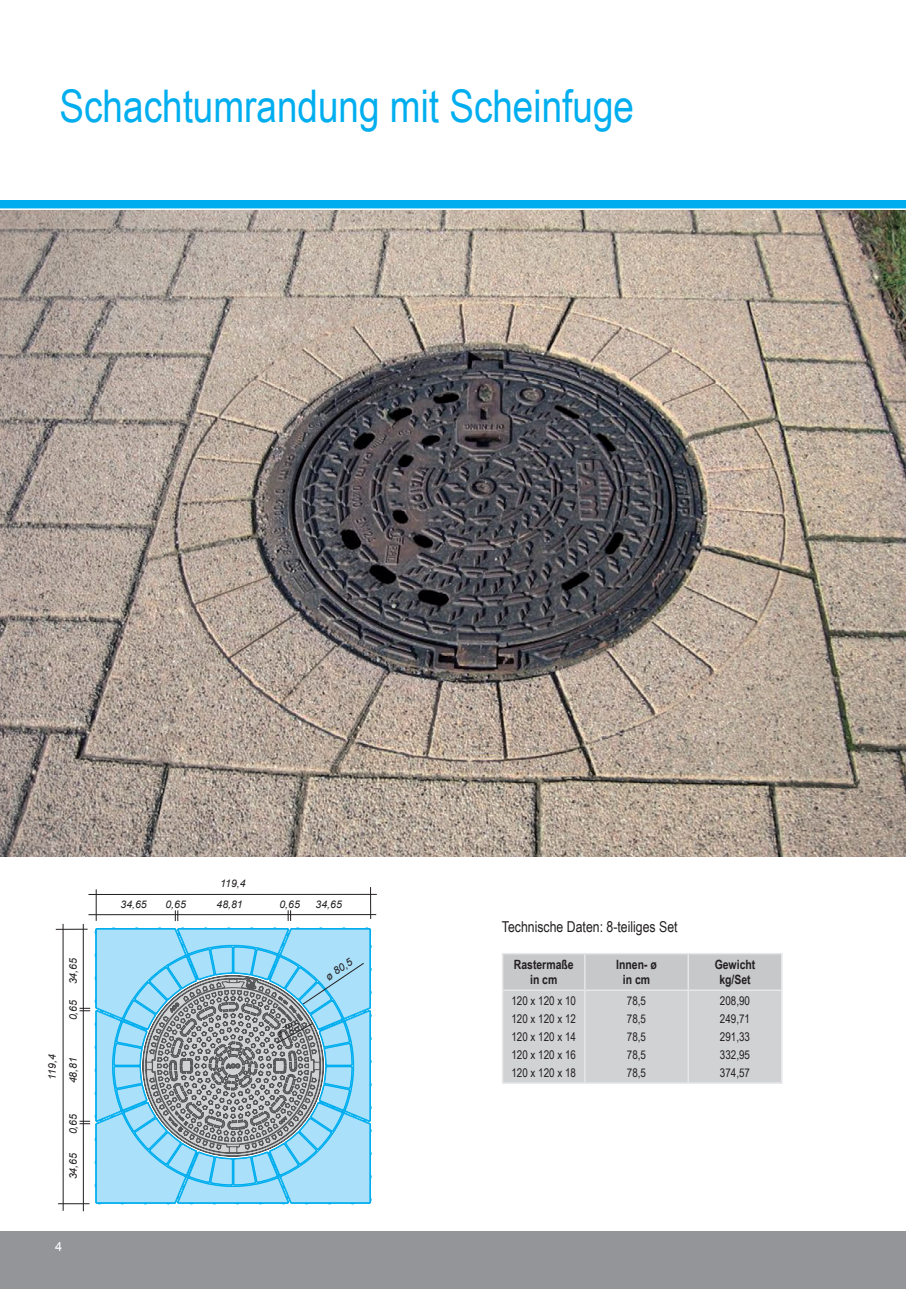
<style>
.page{position:relative;width:906px;height:1289px;background:#fff}
.page>*{position:absolute;margin:0;border:0;box-sizing:border-box;transform-origin:0 0}
.t1{font:45px "Arial Narrow";color:#00aeef}
.t2{font:15px "Arial Narrow";color:#231f20}
.t3{font:700 12.75px/15.3px "Arial Narrow";color:#231f20;text-align:center}
.t4{font:12.75px "Arial";color:#fff}
.t5{font:12px/18px "Arial Narrow";color:#231f20;text-align:justify}
.t6{font:italic 10.5px "Arial";color:#231f20}
.t7{font:italic 10.5px "Lato";color:#231f20;scale:.9 1}
</style>
<div class="page">
<img style="left:0;top:210px;width:906px;height:646px">
<div style="left:0;top:1230px;width:906px;height:58px;background:#939598"></div>
<svg style="left:503px;top:954px;width:278px;height:128px;background:#cecfd1"></svg>
<hr style="left:502px;top:952px;width:83px;height:2px;background:#e6e7e9">
<hr style="left:502px;top:954px;width:1px;height:35px;background:#e6e7e9">
<hr style="left:585px;top:952px;width:103px;height:2px;background:#e6e7e9">
<hr style="left:584px;top:954px;width:1px;height:35px;background:#e6e7e9">
<hr style="left:688px;top:952px;width:94px;height:2px;background:#e6e7e9">
<hr style="left:687px;top:954px;width:2px;height:35px;background:#e6e7e9">
<hr style="left:781px;top:954px;width:1px;height:35px;background:#e6e7e9">
<hr style="left:502px;top:989px;width:83px;height:2px;background:#e6e7e9">
<hr style="left:502px;top:991px;width:1px;height:91px;background:#e6e7e9">
<hr style="left:585px;top:989px;width:103px;height:2px;background:#e6e7e9">
<hr style="left:584px;top:991px;width:1px;height:91px;background:#e6e7e9">
<hr style="left:688px;top:989px;width:94px;height:2px;background:#e6e7e9">
<hr style="left:687px;top:991px;width:2px;height:91px;background:#e6e7e9">
<hr style="left:781px;top:991px;width:1px;height:91px;background:#e6e7e9">
<hr style="left:502px;top:1082px;width:83px;height:1px;background:#e6e7e9">
<hr style="left:585px;top:1082px;width:103px;height:1px;background:#e6e7e9">
<hr style="left:688px;top:1082px;width:94px;height:1px;background:#e6e7e9">
<div style="left:0;top:200px;width:906px;height:9px;background:#00aeef"></div>
<hr style="left:0;top:208px;width:906px;height:2px;background:#fff">
<hr style="left:58px;top:1203px;width:32px;height:1px;background:#231f20">
<hr style="left:56px;top:928px;width:32px;height:1px;background:#231f20">
<hr style="left:63px;top:923px;width:1px;height:287px;background:#231f20">
<hr style="left:83px;top:923px;width:1px;height:288px;background:#231f20">
<hr style="left:96px;top:889px;width:1px;height:31px;background:#231f20">
<hr style="left:370px;top:887px;width:1px;height:31px;background:#231f20">
<hr style="left:88px;top:894px;width:289px;height:1px;background:#231f20">
<hr style="left:88px;top:914px;width:288px;height:1px;background:#231f20">
<svg style="left:175px;top:910px;width:3px;height:11px"></svg>
<svg style="left:288px;top:910px;width:3px;height:10px"></svg>
<svg style="left:80px;top:927px;width:291px;height:277px;background:#98c5d9"></svg>
<h1 class="t1" style="left:60px;top:73px;width:576px">Schachtumrandung mit Scheinfuge</h1>
<p class="t6" style="left:220px;top:876px;width:27px">119,4</p>
<p class="t6" style="left:120px;top:897px;width:28px">34,65</p>
<p class="t6" style="left:165px;top:897px;width:22px">0,65</p>
<p class="t6" style="left:216px;top:897px;width:28px">48,81</p>
<p class="t6" style="left:279px;top:897px;width:22px">0,65</p>
<p class="t6" style="left:315px;top:897px;width:28px">34,65</p>
<p class="t6" style="left:66px;top:984px;width:28px;rotate:-90deg">34,65</p>
<p class="t6" style="left:323px;top:971px;width:31px;rotate:-33deg">ø 80,5</p>
<p class="t6" style="left:66px;top:1020px;width:22px;rotate:-90deg">0,65</p>
<p class="t6" style="left:45px;top:1079px;width:27px;rotate:-90deg">119,4</p>
<p class="t6" style="left:66px;top:1083px;width:28px;rotate:-90deg">48,81</p>
<p class="t6" style="left:66px;top:1134px;width:22px;rotate:-90deg">0,65</p>
<p class="t6" style="left:66px;top:1179px;width:28px;rotate:-90deg">34,65</p>
<p class="t4" style="left:55px;top:1238px;width:9px">4</p>
<p class="t7" style="left:274px;top:1029px;width:30px;rotate:-29deg">ø 78,5</p>
<p class="t2" style="left:502px;top:915px;width:177px">Technische Daten: 8-teiliges Set</p>
<p class="t3" style="left:514px;top:956px;width:61px">Rastermaße in cm</p>
<p class="t3" style="left:616px;top:956px;width:42px">Innen- ø in cm</p>
<p class="t3" style="left:714px;top:956px;width:42px">Gewicht kg/Set</p>
<p class="t5" style="left:511px;top:991px;width:66px">120 x 120 x 10<br>120 x 120 x 12<br>120 x 120 x 14<br>120 x 120 x 16<br>120 x 120 x 18</p>
<p class="t5" style="left:627px;top:991px;width:21px">78,5<br>78,5<br>78,5<br>78,5<br>78,5</p>
<p class="t5" style="left:720px;top:991px;width:32px">208,90<br>249,71<br>291,33<br>332,95<br>374,57</p>
</div>
